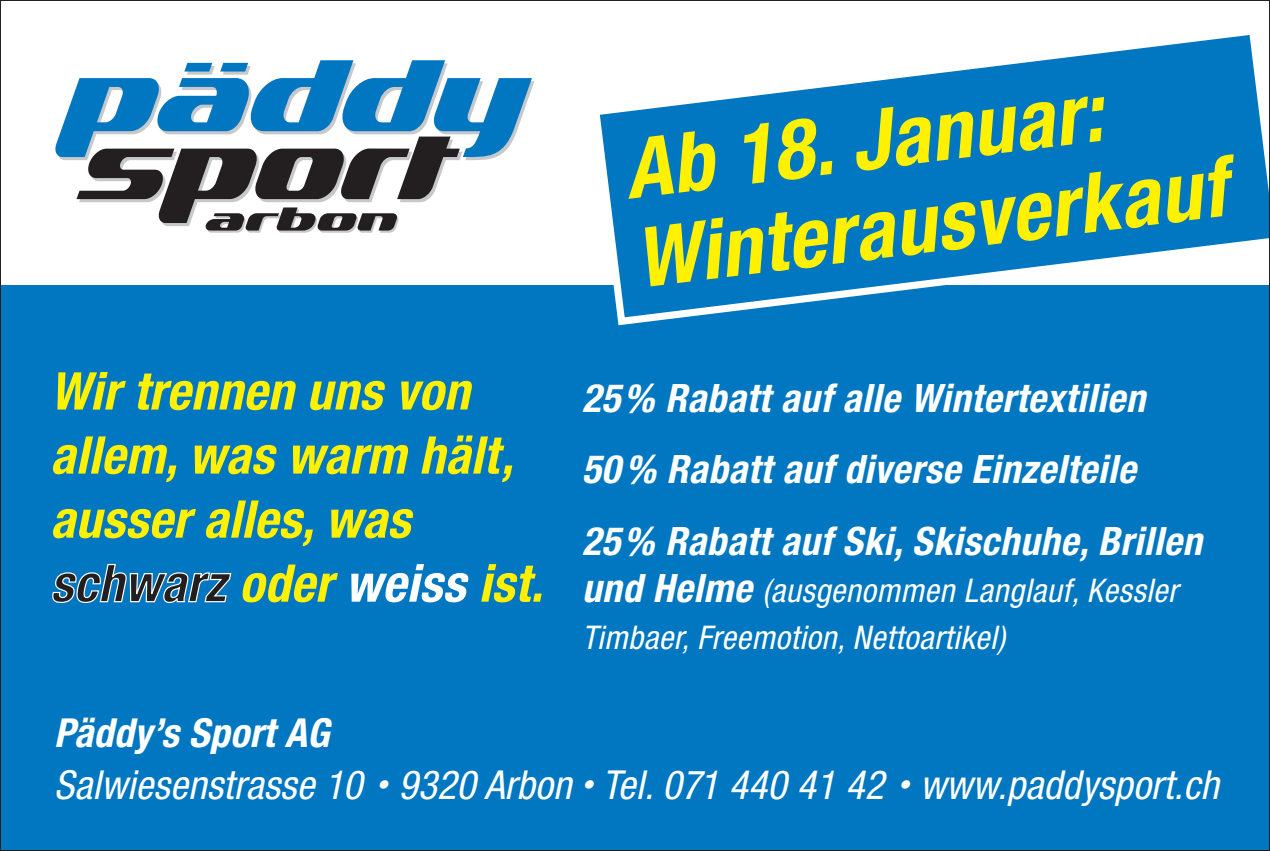
<style>
.page{position:relative;width:1270px;height:851px;background:#fff}
.page>*{position:absolute;margin:0;border:0;box-sizing:border-box;transform-origin:0 0}
.t1{font:italic 700 condensed 82.8px/89.6px "Helvetica Neue LT Pro";color:#fff101}
.t2{font:italic 700 condensed 52px/64px "Helvetica Neue LT Pro";letter-spacing:.005em;color:#fff101}
.t3{font:italic condensed 40px/52px "Helvetica Neue LT Pro";letter-spacing:.005em;color:#fff}
.t4{font:italic 700 condensed 39.2px/71.6px "Helvetica Neue LT Pro";letter-spacing:.015em;color:#fff}
.t5{font:italic condensed 32.8px/47.2px "Helvetica Neue LT Pro";letter-spacing:.015em;color:#fff}
.s1{color:#231f20}
.s2{color:#fff}
.s3{font-weight:700;font-size:39.2px}
.s4{font-weight:700}
.s5{font-size:24px}
</style>
<div class="page">
<div style="left:0;top:286px;width:1270px;height:564px;background:#0077c0"></div>
<svg style="left:588px;top:35px;width:679px;height:291px"></svg>
<svg style="left:55px;top:60px;width:477px;height:98px;fill:#0077c0"></svg>
<svg style="left:77px;top:136px;width:385px;height:97px"></svg>
<svg style="left:52px;top:563px;width:180px;height:40px"></svg>
<h1 class="t1" style="left:619px;top:126px;width:595px;rotate:-7deg">Ab 18. Januar:<br>Winterausverkauf</h1>
<h2 class="t2" style="left:50px;top:359px;width:494px">Wir trennen uns von allem, was warm hält, ausser alles, was <span class="s1">schwarz</span> oder <span class="s2">weiss</span> ist.</h2>
<p class="t4" style="left:582px;top:362px;width:621px">25% Rabatt auf alle Wintertextilien<br>50% Rabatt auf diverse Einzelteile<br>25% Rabatt auf Ski, Skischuhe, Brillen</p>
<p class="t5" style="left:582px;top:567px;width:597px"><span class="s3">und Helme</span> (ausgenommen Langlauf, Kessler<br>Timbaer, Freemotion, Nettoartikel)</p>
<p class="t3" style="left:54px;top:707px;width:1166px"><span class="s4">Päddy’s Sport AG<br></span>Salwiesenstrasse 10 <span class="s5">•</span> 9320 Arbon <span class="s5">•</span> Tel. 071 440 41 42 <span class="s5">•</span> www.paddysport.ch</p>
</div>
